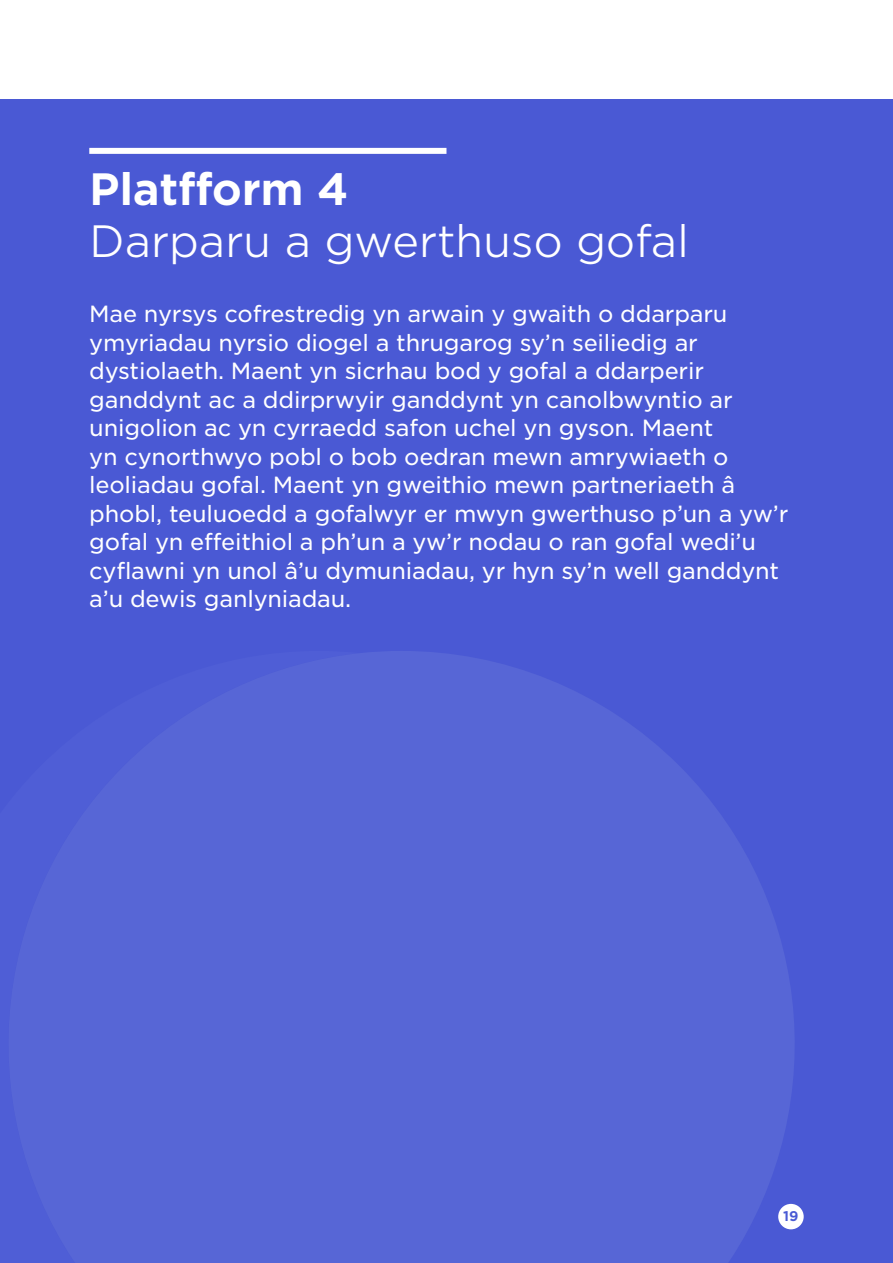
<style>
.page{position:relative;width:893px;height:1263px;background:#fff}
.page>*{position:absolute;margin:0;border:0;box-sizing:border-box;transform-origin:0 0}
.Heading{font:300 43.5px/52.2px "Gotham S Sm";letter-spacing:-.01em;color:#fff}
.Lead_in{font:22.5px/28.5px "Gotham S Sm";letter-spacing:-.01em;color:#fff}
.t1{font:700 13.5px "Gotham S Sm";color:#495ad4}
.s1{font-weight:700}
</style>
<div class="page">
<div style="left:0;top:100px;width:893px;height:1163px;background:#4a59d4"></div>
<svg style="left:9px;top:651px;width:795px;height:612px;fill:#5766d6"></svg>
<div style="left:89px;top:148px;width:357px;height:6px;background:#fff"></div>
<div style="left:778px;top:1204px;width:26px;height:25px;background:#fff;border-radius:50%"></div>
<h1 class="Heading" style="left:89px;top:162px;width:601px"><span class="s1">Platfform 4<br></span>Darparu a gwerthuso gofal</h1>
<h2 class="Lead_in" style="left:89px;top:299px;width:701px">Mae nyrsys cofrestredig yn arwain y gwaith o ddarparu ymyriadau nyrsio diogel a thrugarog sy’n seiliedig ar dystiolaeth. Maent yn sicrhau bod y gofal a ddarperir ganddynt ac a ddirprwyir ganddynt yn canolbwyntio ar unigolion ac yn cyrraedd safon uchel yn gyson. Maent<br>yn cynorthwyo pobl o bob oedran mewn amrywiaeth o leoliadau gofal. Maent yn gweithio mewn partneriaeth â phobl, teuluoedd a gofalwyr er mwyn gwerthuso p’un a yw’r gofal yn effeithiol a ph’un a yw’r nodau o ran gofal wedi’u cyflawni yn unol â’u dymuniadau, yr hyn sy’n well ganddynt a’u dewis ganlyniadau.</h2>
<p class="t1" style="left:783px;top:1206px;width:17px">19</p>
</div>
